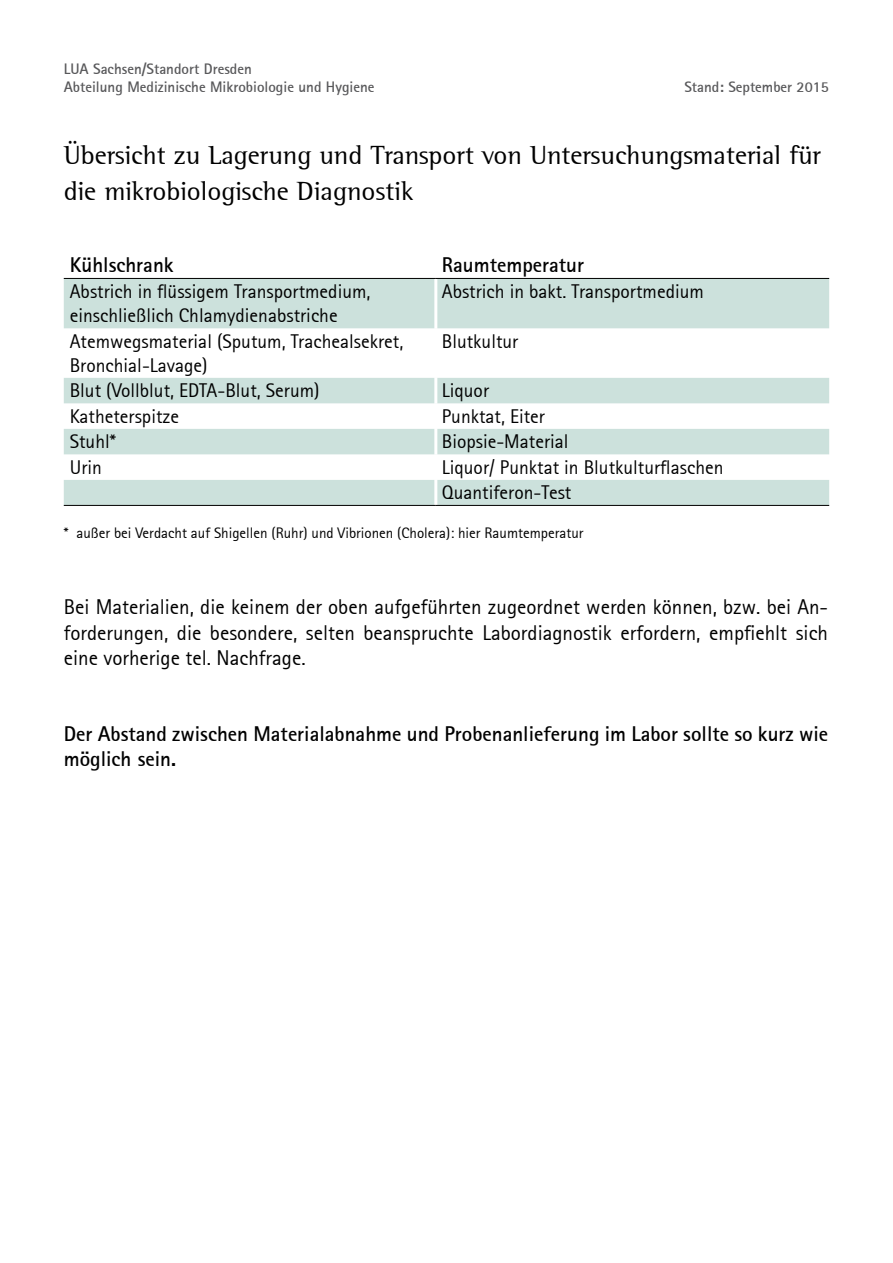
<style>
.page{position:relative;width:893px;height:1263px;background:#fff}
.page>*{position:absolute;margin:0;border:0;box-sizing:border-box;transform-origin:0 0}
.Überschrift_Innen{font:27px/36px "Rotis Semi Serif";color:#000}
.Fließtext{font:21px/25.2px "Rotis Sans Serif";color:#000;text-align:justify}
.Fließtext_fett{font:700 21px/25.2px "Rotis Sans Serif";color:#000}
.Fließtext-2{font:700 21px "Rotis Sans Serif";color:#000}
.Tabellentext{font:19.5px/24px "Rotis Sans Serif";color:#000}
.Kopfzeile{font:700 15px "Rotis Sans Serif";color:#58585a}
.Legende{font:15px "Rotis Sans Serif";color:#000}
</style>
<div class="page">
<svg style="left:64px;top:279px;width:765px;height:226px;fill:#cce1dc"></svg>
<hr style="left:434px;top:279px;width:3px;height:49px;background:#fff">
<hr style="left:434px;top:328px;width:3px;height:50px;background:#fff">
<hr style="left:434px;top:378px;width:3px;height:25px;background:#fff">
<hr style="left:434px;top:403px;width:3px;height:26px;background:#fff">
<hr style="left:434px;top:429px;width:3px;height:25px;background:#fff">
<hr style="left:434px;top:454px;width:3px;height:26px;background:#fff">
<hr style="left:434px;top:480px;width:3px;height:25px;background:#fff">
<hr style="left:64px;top:278px;width:372px;height:1px;background:#000">
<hr style="left:436px;top:278px;width:393px;height:1px;background:#000">
<hr style="left:64px;top:505px;width:372px;height:1px;background:#000">
<hr style="left:436px;top:505px;width:393px;height:1px;background:#000">
<p class="Kopfzeile" style="left:64px;top:60px;width:190px">LUA Sachsen/Standort Dresden</p>
<p class="Kopfzeile" style="left:64px;top:78px;width:312px">Abteilung Medizinische Mikrobiologie und Hygiene</p>
<p class="Kopfzeile" style="left:684px;top:78px;width:146px">Stand: September 2015</p>
<p class="Überschrift_Innen" style="left:64px;top:137px;width:759px">Übersicht zu Lagerung und Transport von Untersuchungsmaterial für die mikrobiologische Diagnostik</p>
<p class="Fließtext-2" style="left:70px;top:252px;width:105px">Kühlschrank</p>
<p class="Fließtext-2" style="left:442px;top:252px;width:144px">Raumtemperatur</p>
<p class="Tabellentext" style="left:70px;top:280px;width:302px">Abstrich in flüssigem Transportmedium, einschließlich Chlamydienabstriche</p>
<p class="Tabellentext" style="left:442px;top:280px;width:264px">Abstrich in bakt. Transportmedium</p>
<p class="Tabellentext" style="left:70px;top:329px;width:335px">Atemwegsmaterial (Sputum, Trachealsekret,<br>Bronchial-Lavage)</p>
<p class="Tabellentext" style="left:442px;top:329px;width:78px">Blutkultur</p>
<p class="Tabellentext" style="left:70px;top:379px;width:251px">Blut (Vollblut, EDTA-Blut, Serum)</p>
<p class="Tabellentext" style="left:442px;top:379px;width:49px">Liquor</p>
<p class="Tabellentext" style="left:70px;top:404px;width:111px">Katheterspitze</p>
<p class="Tabellentext" style="left:442px;top:404px;width:105px">Punktat, Eiter</p>
<p class="Tabellentext" style="left:70px;top:430px;width:48px">Stuhl*</p>
<p class="Tabellentext" style="left:442px;top:430px;width:128px">Biopsie-Material</p>
<p class="Tabellentext" style="left:70px;top:455px;width:34px">Urin</p>
<p class="Tabellentext" style="left:442px;top:455px;width:283px">Liquor/ Punktat in Blutkulturflaschen</p>
<p class="Tabellentext" style="left:442px;top:481px;width:131px">Quantiferon-Test</p>
<p class="Legende" style="left:64px;top:524px;width:521px">* außer bei Verdacht auf Shigellen (Ruhr) und Vibrionen (Cholera): hier Raumtemperatur</p>
<p class="Fließtext" style="left:64px;top:595px;width:766px">Bei Materialien, die keinem der oben aufgeführten zugeordnet werden können, bzw. bei An&shy;forderungen, die besondere, selten beanspruchte Labordiagnostik erfordern, empfiehlt sich eine vorherige tel. Nachfrage.</p>
<p class="Fließtext_fett" style="left:64px;top:720px;width:766px">Der Abstand zwischen Materialabnahme und Probenanlieferung im Labor sollte so kurz wie möglich sein.</p>
</div>
